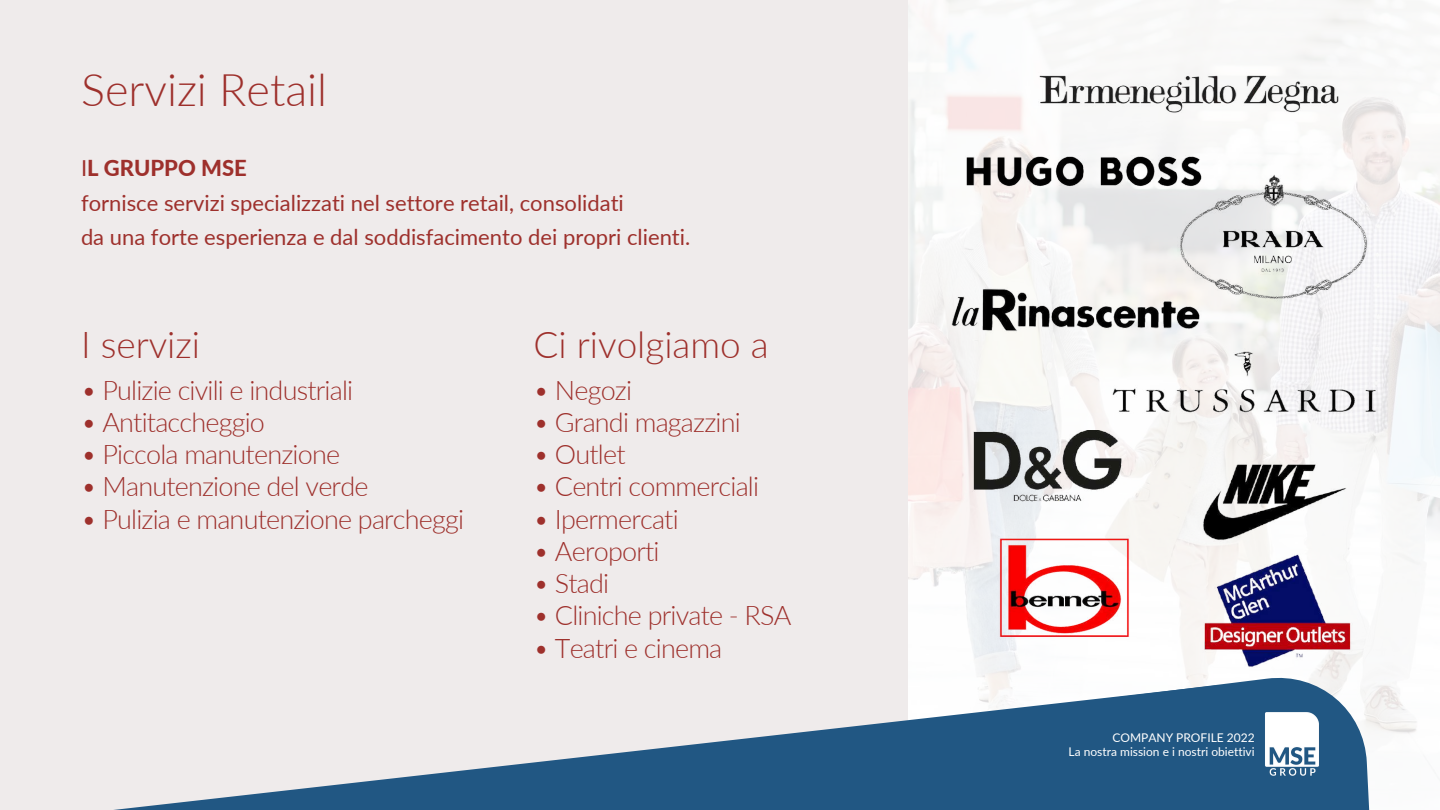
<style>
.page{position:relative;width:1440px;height:810px;background:#efebeb}
.page>*{position:absolute;margin:0;border:0;box-sizing:border-box;transform-origin:0 0}
.t1{font:300 45px "Lato";color:#9e302c}
.t2{font:300 37px "Lato";color:#9e302c}
.t3{font:300 27px "Lato";letter-spacing:-.03em;color:#9e302c}
.t4{font:22px/34.5px "Lato";color:#9e302c}
.t5{font:12px/14.2px "Lato";color:#fff;text-align:right}
.s1{font-weight:800}
</style>
<div class="page">
<svg style="left:908px;top:0;width:532px;height:810px;fill:#f8f7f7"></svg>
<svg style="left:908px;top:667px;width:504px;height:143px"></svg>
<img style="left:1263px;top:712px;width:57px;height:64px">
<svg style="left:114px;top:686px;width:1116px;height:124px;fill:#215783"></svg>
<img style="left:998px;top:535px;width:133px;height:105px">
<img style="left:1202px;top:553px;width:150px;height:115px">
<img style="left:973px;top:430px;width:150px;height:72px">
<img style="left:1038px;top:72px;width:301px;height:44px">
<img style="left:1202px;top:461px;width:144px;height:81px">
<img style="left:1177px;top:171px;width:191px;height:131px">
<img style="left:966px;top:155px;width:236px;height:32px">
<img style="left:1112px;top:344px;width:271px;height:71px">
<img style="left:952px;top:284px;width:250px;height:51px">
<h1 class="t1" style="left:81px;top:62px;width:248px">Servizi Retail</h1>
<p class="t4" style="left:81px;top:151px;width:611px">I<span class="s1">L GRUPPO MSE<br></span>fornisce servizi specializzati nel settore retail, consolidati<br>da una forte esperienza e dal soddisfacimento dei propri clienti.</p>
<h2 class="t2" style="left:81px;top:322px;width:121px">I servizi</h2>
<h2 class="t2" style="left:534px;top:322px;width:237px">Ci rivolgiamo a</h2>
<p class="t3" style="left:81px;top:373px;width:274px">• Pulizie civili e industriali</p>
<p class="t3" style="left:81px;top:405px;width:185px">• Antitaccheggio</p>
<p class="t3" style="left:81px;top:437px;width:261px">• Piccola manutenzione</p>
<p class="t3" style="left:81px;top:470px;width:289px">• Manutenzione del verde</p>
<p class="t3" style="left:81px;top:502px;width:385px">• Pulizia e manutenzione parcheggi</p>
<p class="t3" style="left:534px;top:373px;width:100px">• Negozi</p>
<p class="t3" style="left:534px;top:405px;width:209px">• Grandi magazzini</p>
<p class="t3" style="left:534px;top:437px;width:94px">• Outlet</p>
<p class="t3" style="left:534px;top:470px;width:227px">• Centri commerciali</p>
<p class="t3" style="left:534px;top:502px;width:147px">• Ipermercati</p>
<p class="t3" style="left:534px;top:534px;width:128px">• Aeroporti</p>
<p class="t3" style="left:534px;top:566px;width:77px">• Stadi</p>
<p class="t3" style="left:534px;top:599px;width:259px">• Cliniche private - RSA</p>
<p class="t3" style="left:534px;top:631px;width:190px">• Teatri e cinema</p>
<p class="t5" style="left:1069px;top:730px;width:188px">COMPANY PROFILE 2022<br>La nostra mission e i nostri obiettivi</p>
</div>
